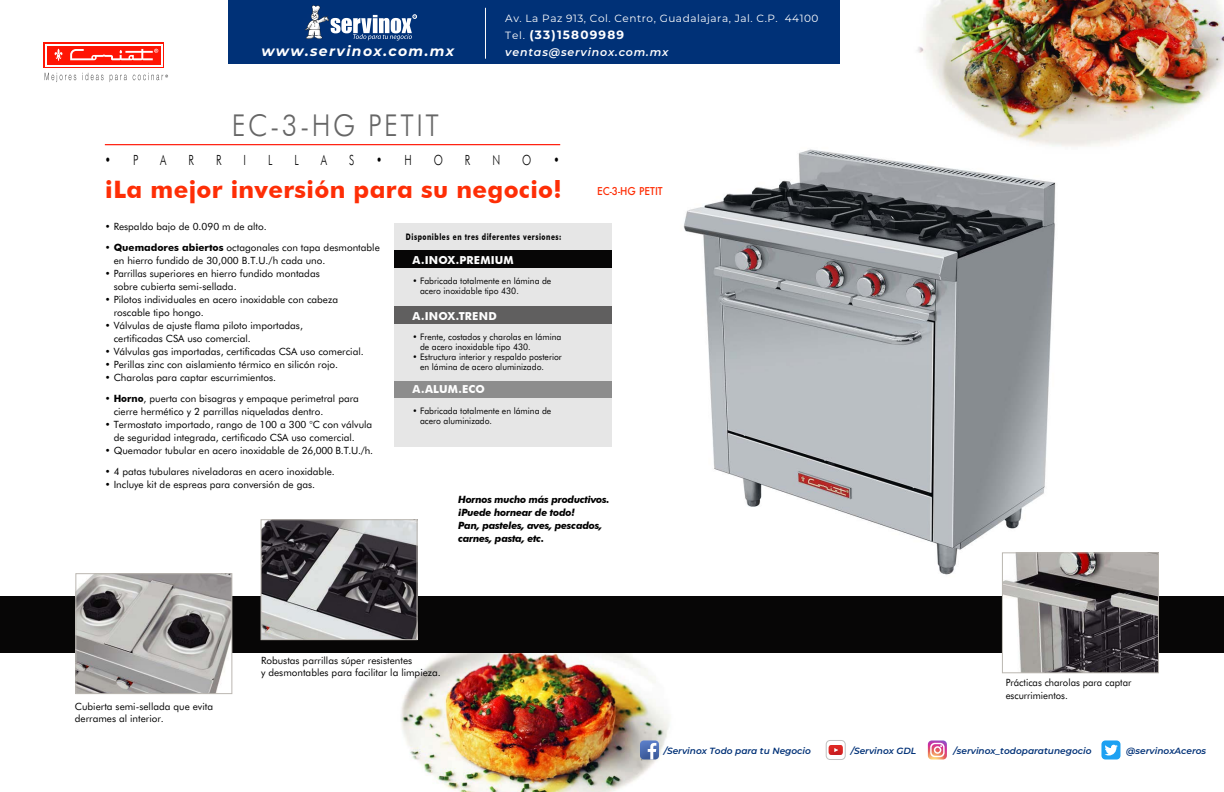
<style>
.page{position:relative;width:1224px;height:792px;background:#fff}
.page>*{position:absolute;margin:0;border:0;box-sizing:border-box;transform-origin:0 0}
.t1{font:300 30px "Futura BT";letter-spacing:.095em;color:#666;scale:.9 1}
.t2{font:700 24px "Futura BT";letter-spacing:.015em;color:#fe2e06}
.t3{font:italic 700 14px "Montserrat";letter-spacing:.1em;color:#fff}
.t4{font:300 14px "Futura BT";color:#000;scale:.75 1}
.t5{font:700 12px "Montserrat";letter-spacing:.1em;color:#fff}
.t6{font:700 11px "Futura BT";letter-spacing:.015em;color:#fff}
.t7{font:italic 600 11px "Montserrat";letter-spacing:.075em;color:#fff}
.t8{font:10.5px "Montserrat";letter-spacing:.05em;color:#fff}
.t9{font:500 10.5px "Futura";color:#fe2e06;scale:.95 1}
.t10{font:10px/13px "Futura BT";color:#000}
.t11{font:italic 700 10px/13px "Futura BT";letter-spacing:-.025em;color:#000}
.t12{font:10px/13px "Futura BT";color:#000;scale:.95 1}
.t13{font:9px/10.3px "Futura BT";color:#000;scale:.95 1}
.t14{font:italic 600 9px "Montserrat";color:#003177}
.t15{font:700 9px "Futura BT";letter-spacing:.08em;color:#000;scale:.73 1}
.s1{font-weight:400;font-size:10.5px}
.s2{font-weight:700}
</style>
<div class="page">
<img style="left:683px;top:149px;width:373px;height:426px">
<div style="left:395px;top:223px;width:217px;height:224px;background:#e6e6e6"></div>
<div style="left:395px;top:251px;width:217px;height:17px;background:#070606"></div>
<div style="left:395px;top:307px;width:217px;height:17px;background:#605f5f"></div>
<div style="left:395px;top:381px;width:217px;height:17px;background:#8d8d8d"></div>
<img style="left:894px;top:0;width:330px;height:154px">
<img style="left:401px;top:653px;width:268px;height:139px">
<div style="left:0;top:596px;width:1224px;height:57px;background:#070606"></div>
<hr style="left:105px;top:144px;width:455px;height:1px;background:#ff1504">
<div style="left:47px;top:46px;width:114px;height:19px;background:#ff1504"></div>
<svg style="left:55px;top:49px;width:7px;height:12px"></svg>
<svg style="left:70px;top:49px;width:88px;height:11px"></svg>
<svg style="left:45px;top:73px;width:31px;height:9px"></svg>
<svg style="left:82px;top:73px;width:22px;height:7px"></svg>
<svg style="left:110px;top:75px;width:17px;height:6px"></svg>
<svg style="left:133px;top:73px;width:35px;height:7px"></svg>
<img style="left:1004px;top:554px;width:153px;height:117px">
<div style="left:1002px;top:552px;width:157px;height:121px;border:1px solid #bbb7b1"></div>
<img style="left:263px;top:521px;width:153px;height:117px">
<div style="left:261px;top:519px;width:157px;height:121px;border:1px solid #bbb7b1"></div>
<img style="left:77px;top:575px;width:153px;height:117px">
<div style="left:75px;top:573px;width:157px;height:121px;border:1px solid #bbb7b1"></div>
<div style="left:228px;top:0;width:612px;height:64px;background:#003177"></div>
<svg style="left:305px;top:5px;width:112px;height:35px"></svg>
<hr style="left:485px;top:8px;width:1px;height:51px;background:#fcfcfc">
<svg style="left:640px;top:740px;width:19px;height:20px"></svg>
<svg style="left:928px;top:740px;width:19px;height:20px"></svg>
<div style="left:1101px;top:740px;width:19px;height:20px;background:#1da1f2;border-radius:4px"></div>
<svg style="left:1105px;top:745px;width:13px;height:11px"></svg>
<div style="left:826px;top:740px;width:19px;height:20px;border:1px solid #c1c1c1;border-radius:4px"></div>
<svg style="left:829px;top:745px;width:14px;height:10px"></svg>
<h3 class="t3" style="left:261px;top:41px;width:194px">www.servinox.com.mx</h3>
<h1 class="t1" style="left:232px;top:107px;width:232px">EC-3-HG PETIT</h1>
<p class="t8" style="left:505px;top:11px;width:315px">Av. La Paz 913, Col. Centro, Guadalajara, Jal. C.P. 44100</p>
<p class="t5" style="left:505px;top:26px;width:120px"><span class="s1">Tel.</span> (33)15809989</p>
<p class="t7" style="left:505px;top:44px;width:165px">ventas@servinox.com.mx</p>
<h3 class="t4" style="left:105px;top:152px;width:46px">• P</h3>
<h3 class="t4" style="left:160px;top:152px;width:10px">A</h3>
<h3 class="t4" style="left:189px;top:152px;width:9px">R</h3>
<h3 class="t4" style="left:216px;top:152px;width:9px">R</h3>
<h3 class="t4" style="left:244px;top:152px;width:5px">I</h3>
<h3 class="t4" style="left:268px;top:152px;width:7px">L</h3>
<h3 class="t4" style="left:294px;top:152px;width:7px">L</h3>
<h3 class="t4" style="left:321px;top:152px;width:10px">A</h3>
<h3 class="t4" style="left:349px;top:152px;width:8px">S</h3>
<h3 class="t4" style="left:376px;top:152px;width:49px">• H</h3>
<h3 class="t4" style="left:434px;top:152px;width:14px">O</h3>
<h3 class="t4" style="left:465px;top:152px;width:9px">R</h3>
<h3 class="t4" style="left:492px;top:152px;width:12px">N</h3>
<h3 class="t4" style="left:522px;top:152px;width:14px">O</h3>
<h3 class="t4" style="left:554px;top:152px;width:10px">•</h3>
<h2 class="t2" style="left:105px;top:175px;width:458px">¡La mejor inversión para su negocio!</h2>
<p class="t9" style="left:597px;top:184px;width:71px">EC-3-HG PETIT</p>
<p class="t10" style="left:105px;top:220px;width:163px">• Respaldo bajo de 0.090 m de alto.</p>
<p class="t10" style="left:114px;top:241px;width:268px;text-indent:-9px">• <span class="s2">Quemadores abiertos</span> octagonales con tapa desmontable en hierro fundido de 30,000 B.T.U./h cada uno.</p>
<p class="t10" style="left:114px;top:267px;width:208px;text-indent:-9px">• Parrillas superiores en hierro fundido montadas sobre cubierta semi-sellada.</p>
<p class="t10" style="left:114px;top:293px;width:226px;text-indent:-9px">• Pilotos individuales en acero inoxidable con cabeza roscable tipo hongo.</p>
<p class="t10" style="left:114px;top:319px;width:191px;text-indent:-9px">• Válvulas de ajuste flama piloto importadas, certificadas CSA uso comercial.</p>
<p class="t10" style="left:105px;top:345px;width:260px">• Válvulas gas importadas, certificadas CSA uso comercial.</p>
<p class="t10" style="left:105px;top:358px;width:235px">• Perillas zinc con aislamiento térmico en silicón rojo.</p>
<p class="t10" style="left:105px;top:371px;width:173px">• Charolas para captar escurrimientos.</p>
<p class="t10" style="left:114px;top:392px;width:247px;text-indent:-9px">• <span class="s2">Horno</span>, puerta con bisagras y empaque perimetral para cierre hermético y 2 parrillas niqueladas dentro.</p>
<p class="t10" style="left:114px;top:418px;width:260px;text-indent:-9px">• Termostato importado, rango de 100 a 300 °C con válvula de seguridad integrada, certificado CSA uso comercial.</p>
<p class="t10" style="left:105px;top:444px;width:270px">• Quemador tubular en acero inoxidable de 26,000 B.T.U./h.</p>
<p class="t10" style="left:105px;top:465px;width:231px">• 4 patas tubulares niveladoras en acero inoxidable.</p>
<p class="t10" style="left:105px;top:478px;width:212px">• Incluye kit de espreas para conversión de gas.</p>
<p class="t15" style="left:406px;top:231px;width:215px">Disponibles en tres diferentes versiones:</p>
<p class="t6" style="left:413px;top:253px;width:103px">A.INOX.PREMIUM</p>
<p class="t13" style="left:420px;top:276px;width:140px;text-indent:-8px">• Fabricada totalmente en lámina de acero inoxidable tipo 430.</p>
<p class="t6" style="left:413px;top:309px;width:86px">A.INOX.TREND</p>
<p class="t13" style="left:420px;top:331px;width:150px;text-indent:-8px">• Frente, costados y charolas en lámina de acero inoxidable tipo 430.</p>
<p class="t13" style="left:420px;top:352px;width:151px;text-indent:-8px">• Estructura interior y respaldo posterior en lámina de acero aluminizado.</p>
<p class="t6" style="left:413px;top:383px;width:74px">A.ALUM.ECO</p>
<p class="t13" style="left:420px;top:405px;width:140px;text-indent:-8px">• Fabricada totalmente en lámina de acero aluminizado.</p>
<p class="t11" style="left:458px;top:493px;width:153px">Hornos mucho más productivos. ¡Puede hornear de todo!<br>Pan, pasteles, aves, pescados, carnes, pasta, etc.</p>
<p class="t10" style="left:75px;top:701px;width:140px;line-height:12px">Cubierta semi-sellada que evita derrames al interior.</p>
<p class="t10" style="left:261px;top:655px;width:181px;line-height:12px">Robustas parrillas súper resistentes<br>y desmontables para facilitar la limpieza.</p>
<p class="t12" style="left:1006px;top:676px;width:134px">Prácticas charolas para captar escurrimientos.</p>
<p class="t14" style="left:664px;top:744px;width:149px">/Servinox Todo para tu Negocio</p>
<p class="t14" style="left:851px;top:744px;width:67px">/Servinox GDL</p>
<p class="t14" style="left:954px;top:744px;width:140px">/servinox_todoparatunegocio</p>
<p class="t14" style="left:1126px;top:744px;width:81px">@servinoxAceros</p>
</div>
